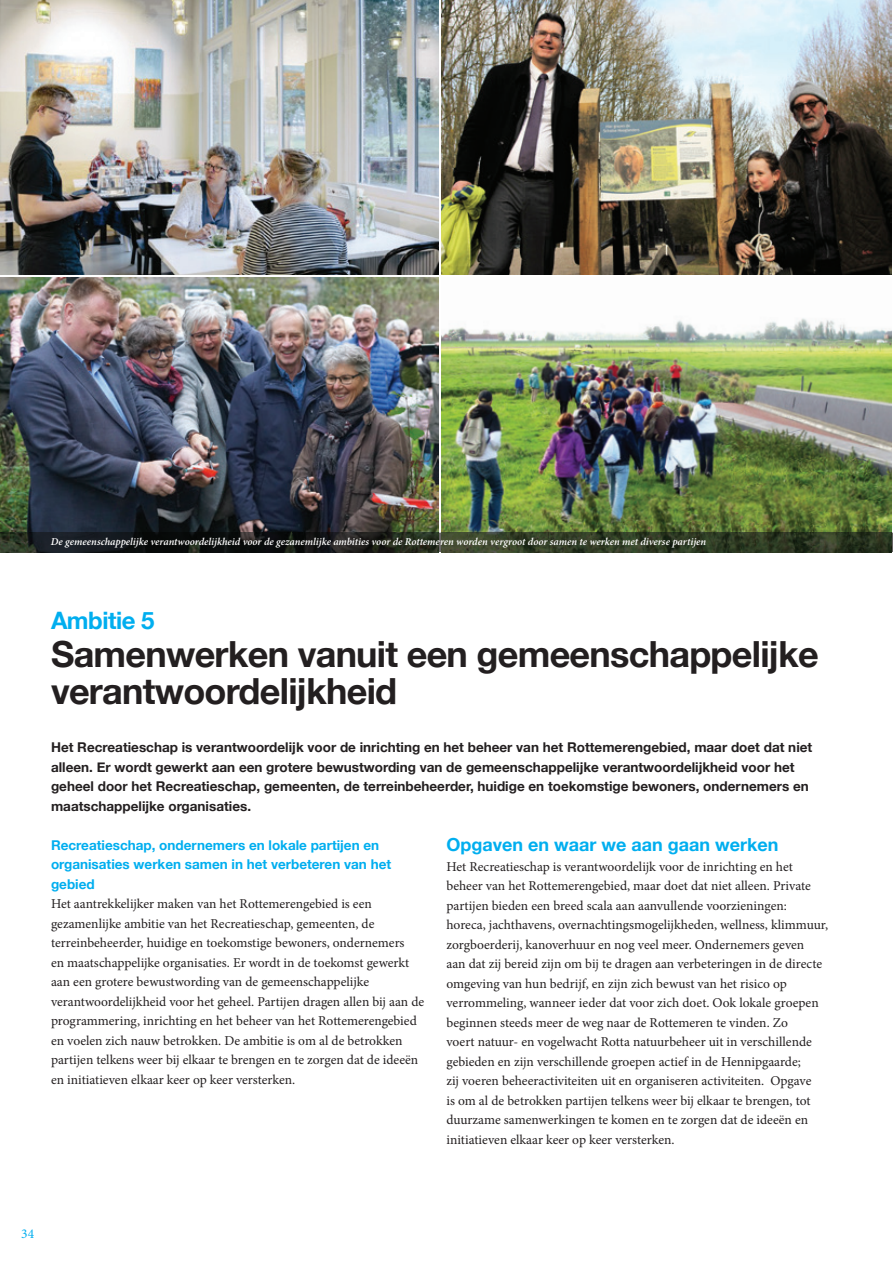
<style>
.page{position:relative;width:893px;height:1263px;background:#fff}
.page>*{position:absolute;margin:0;border:0;box-sizing:border-box;transform-origin:0 0}
.t1{font:700 36px/37.5px "Helvetica Neue";letter-spacing:-.02em;color:#231f20}
.t2{font:700 24px "Helvetica Neue";letter-spacing:-.02em;color:#00aeef}
.t3{font:700 18px "Helvetica Neue";color:#00aeef}
.t4{font:13.5px/19.5px "Minion Pro";color:#231f20}
.t5{font:700 13.5px/19.5px "Helvetica Neue";color:#231f20}
.t6{font:700 13.5px/19.5px "Helvetica Neue";color:#00aeef}
.t7{font:13.5px "Minion Pro";color:#00aeef}
.t8{font:italic 600 10.5px "Minion Pro";color:#fff}
</style>
<div class="page">
<img style="left:0;top:277px;width:439px;height:275px">
<img style="left:442px;top:0;width:449px;height:274px">
<img style="left:442px;top:318px;width:449px;height:234px">
<img style="left:0;top:0;width:439px;height:274px">
<svg style="left:891px;top:533px;width:2px;height:19px"></svg>
<hr style="left:439px;top:533px;width:3px;height:19px;background:#676464">
<p class="t8" style="left:51px;top:534px;width:657px">De gemeenschappelijke verantwoordelijkheid voor de gezanemlijke ambities voor de Rottemeren worden vergroot door samen te werken met diverse partijen</p>
<h2 class="t2" style="left:51px;top:602px;width:105px">Ambitie 5</h2>
<h1 class="t1" style="left:51px;top:636px;width:769px">Samenwerken vanuit een gemeenschappelijke verantwoordelijkheid</h1>
<p class="t5" style="left:51px;top:738px;width:763px">Het Recreatieschap is verantwoordelijk voor de inrichting en het beheer van het Rottemerengebied, maar doet dat niet alleen. Er wordt gewerkt aan een grotere bewustwording van de gemeenschappelijke verantwoordelijkheid voor het geheel door het Recreatieschap, gemeenten, de terreinbeheerder, huidige en toekomstige bewoners, ondernemers en maatschappelijke organisaties.</p>
<p class="t6" style="left:51px;top:835px;width:342px">Recreatieschap, ondernemers en lokale partijen en organisaties werken samen in het verbeteren van het gebied</p>
<p class="t4" style="left:51px;top:894px;width:375px">Het aantrekkelijker maken van het Rottemerengebied is een gezamenlijke ambitie van het Recreatieschap, gemeenten, de terreinbeheerder, huidige en toekomstige bewoners, ondernemers<br>en maatschappelijke organisaties Er wordt in de toekomst gewerkt aan een grotere bewustwording van de gemeenschappelijke verantwoordelijkheid voor het geheel Partijen dragen allen bij aan de programmering, inrichting en het beheer van het Rottemerengebied en voelen zich nauw betrokken De ambitie is om al de betrokken partijen telkens weer bij elkaar te brengen en te zorgen dat de ideeën en initiatieven elkaar keer op keer versterken</p>
<h3 class="t3" style="left:446px;top:831px;width:334px">Opgaven en waar we aan gaan werken</h3>
<p class="t4" style="left:446px;top:857px;width:383px">Het Recreatieschap is verantwoordelijk voor de inrichting en het beheer van het Rottemerengebied, maar doet dat niet alleen Private partijen bieden een breed scala aan aanvullende voorzieningen: horeca, jachthavens, overnachtingsmogelijkheden, wellness, klimmuur, zorgboerderij, kanoverhuur en nog veel meer Ondernemers geven<br>aan dat zij bereid zijn om bij te dragen aan verbeteringen in de directe omgeving van hun bedrijf, en zijn zich bewust van het risico op verrommeling, wanneer ieder dat voor zich doet Ook lokale groepen beginnen steeds meer de weg naar de Rottemeren te vinden Zo<br>voert natuur- en vogelwacht Rotta natuurbeheer uit in verschillende gebieden en zijn verschillende groepen actief in de Hennipgaarde;<br>zij voeren beheeractiviteiten uit en organiseren activiteiten Opgave<br>is om al de betrokken partijen telkens weer bij elkaar te brengen, tot duurzame samenwerkingen te komen en te zorgen dat de ideeën en initiatieven elkaar keer op keer versterken</p>
<p class="t7" style="left:21px;top:1225px;width:14px">34</p>
</div>
